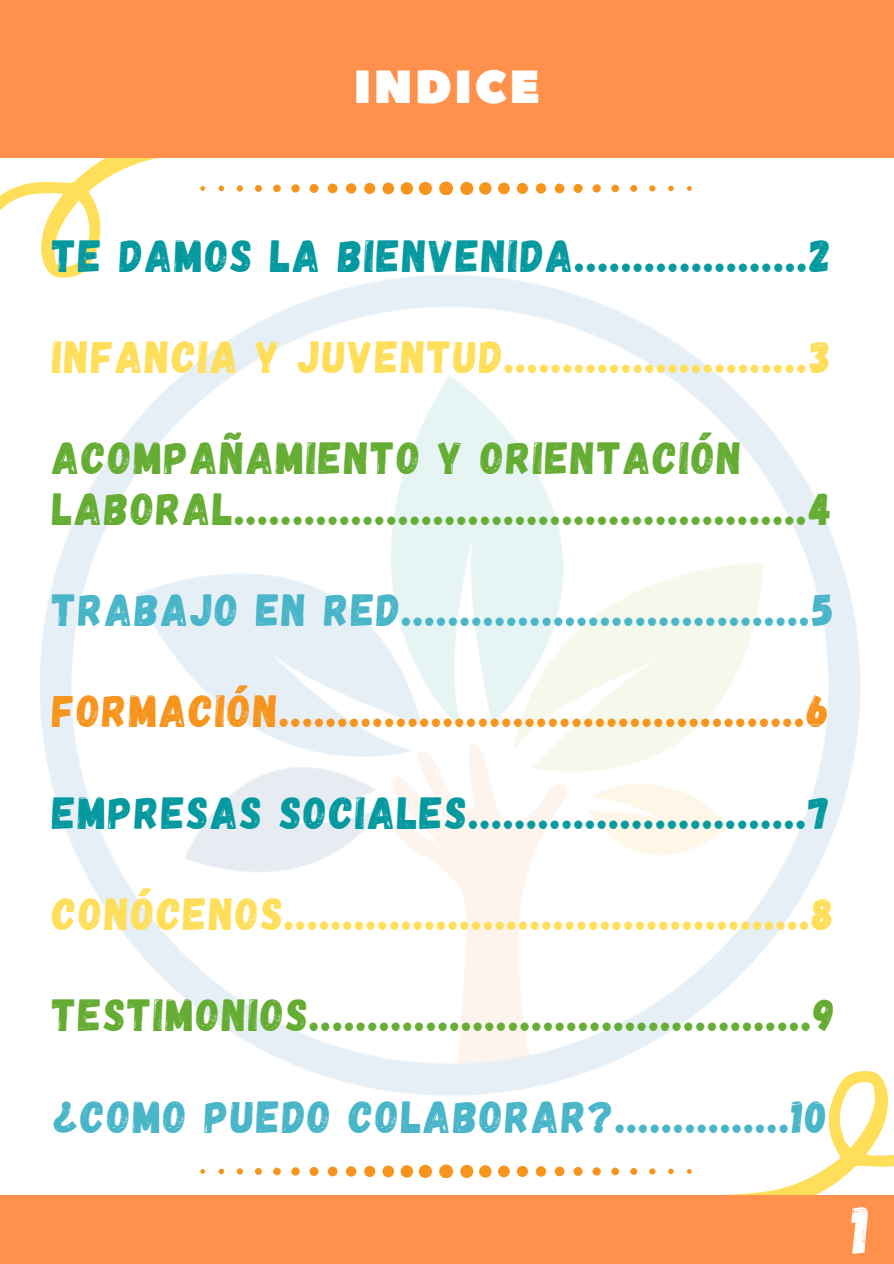
<style>
.page{position:relative;width:894px;height:1264px;background:#fff}
.page>*{position:absolute;margin:0;border:0;box-sizing:border-box;transform-origin:0 0}
.t1{font:67.5px "Gagalin";color:#fff}
.t2{font:46.35px "Peace Sans";letter-spacing:.05em;color:#fff}
.t3{font:45px/50.7px "Gagalin";letter-spacing:.05em;color:#64ad32}
.t4{font:45px "Gagalin";letter-spacing:.05em;color:#ffde59}
.t5{font:45px "Gagalin";letter-spacing:.05em;color:#04999f}
.t6{font:45px "Gagalin";letter-spacing:.05em;color:#48b5c8}
.t7{font:45px "Gagalin";letter-spacing:.05em;color:#f7941d}
</style>
<div class="page">
<img style="left:40px;top:275px;width:821px;height:794px">
<svg style="left:0;top:158px;width:286px;height:121px"></svg>
<div style="left:0;top:0;width:893px;height:158px;background:#ff914d"></div>
<div style="left:0;top:1195px;width:893px;height:68px;background:#ff914d"></div>
<svg style="left:200px;top:1069px;width:693px;height:126px"></svg>
<svg style="left:200px;top:181px;width:491px;height:14px"></svg>
<h1 class="t2" style="left:354px;top:57px;width:187px">INDICE</h1>
<p class="t5" style="left:53px;top:226px;width:780px">TE DAMOS LA BIENVENIDA....................2</p>
<h1 class="t4" style="left:53px;top:328px;width:779px">INFANCIA Y JUVENTUD..........................3</h1>
<p class="t3" style="left:53px;top:430px;width:780px">ACOMPAÑAMIENTO Y ORIENTACIÓN<br>LABORAL.................................................4</p>
<h1 class="t6" style="left:53px;top:581px;width:782px">TRABAJO EN RED...................................5</h1>
<h1 class="t7" style="left:53px;top:682px;width:778px">FORMACIÓN.............................................6</h1>
<h1 class="t5" style="left:53px;top:783px;width:778px">EMPRESAS SOCIALES.............................7</h1>
<h1 class="t4" style="left:53px;top:884px;width:782px">CONÓCENOS.............................................8</h1>
<h1 class="t3" style="left:53px;top:987px;width:783px">TESTIMONIOS...........................................9</h1>
<h1 class="t6" style="left:53px;top:1087px;width:776px">¿COMO PUEDO COLABORAR?...............10</h1>
<h1 class="t1" style="left:851px;top:1185px;width:19px">1</h1>
</div>
